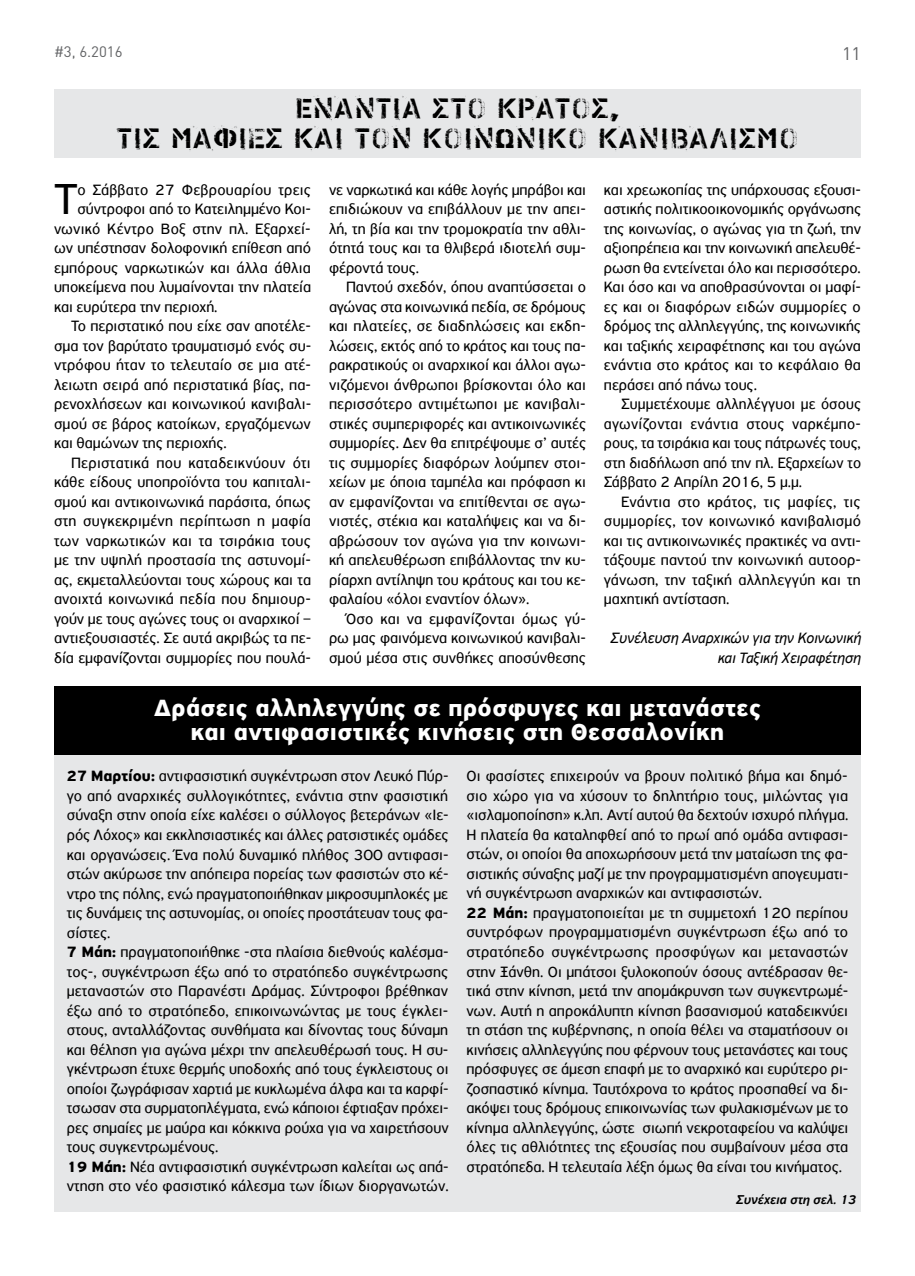
<style>
.page{position:relative;width:915px;height:1276px;background:#fff}
.page>*{position:absolute;margin:0;border:0;box-sizing:border-box;transform-origin:0 0}
.t1{font:45.75px "PF Highway Sans Pro";color:#000}
.t2{font:28.5px/30px "PF Stamps Pro Metal";letter-spacing:.015em;color:#000;text-align:center;scale:1.07 1}
.t3{font:700 24.75px/24px "PF Highway Sans Pro";letter-spacing:.015em;color:#fff;text-align:center}
.t4{font:18px "DIN";color:#636466}
.t5{font:15.75px/19.5px "PF Highway Sans Pro";color:#000;text-align:justify}
.t6{font:italic 15.75px/19.5px "PF Highway Sans Pro";color:#000;text-align:right}
.t7{font:15px "DIN";color:#636466}
.t8{font:italic 500 13.5px "PF Highway Sans Pro";letter-spacing:-.005em;color:#000}
.s1{font-weight:700}
</style>
<div class="page">
<div style="left:54px;top:752px;width:806px;height:460px;background:#e6e7e8"></div>
<div style="left:54px;top:686px;width:806px;height:68px;background:#000"></div>
<div style="left:54px;top:89px;width:806px;height:69px;background:#e6e7e8"></div>
<p class="t7" style="left:54px;top:46px;width:70px">#3, 6.2016</p>
<p class="t4" style="left:841px;top:47px;width:20px">11</p>
<h2 class="t2" style="left:117px;top:94px;width:638px">Ενάντια στο κράτος,<br>τις μαφίες και τον κοινωνικό κανιβαλισμό</h2>
<h1 class="t1" style="left:54px;top:172px;width:25px">Τ</h1>
<p class="t5" style="left:77px;top:180px;width:235px">ο Σάββατο 27 Φεβρουαρίου τρεις</p>
<p class="t5" style="left:77px;top:199px;width:235px">σύντροφοι από το Κατειλημμένο Κοι-</p>
<p class="t5" style="left:54px;top:219px;width:258px">νωνικό Κέντρο Βοξ στην πλ. Εξαρχεί-</p>
<p class="t5" style="left:54px;top:238px;width:258px">ων υπέστησαν δολοφονική επίθεση από</p>
<p class="t5" style="left:54px;top:258px;width:258px">εμπόρους ναρκωτικών και άλλα άθλια</p>
<p class="t5" style="left:54px;top:277px;width:258px">υποκείμενα που λυμαίνονται την πλατεία</p>
<p class="t5" style="left:54px;top:297px;width:165px">και ευρύτερα την περιοχή.</p>
<p class="t5" style="left:71px;top:316px;width:241px">Το περιστατικό που είχε σαν αποτέλε-</p>
<p class="t5" style="left:54px;top:336px;width:258px">σμα τον βαρύτατο τραυματισμό ενός συ-</p>
<p class="t5" style="left:54px;top:355px;width:258px">ντρόφου ήταν το τελευταίο σε μια ατέ-</p>
<p class="t5" style="left:54px;top:375px;width:258px">λειωτη σειρά από περιστατικά βίας, πα-</p>
<p class="t5" style="left:54px;top:394px;width:258px">ρενοχλήσεων και κοινωνικού κανιβαλι-</p>
<p class="t5" style="left:54px;top:414px;width:258px">σμού σε βάρος κατοίκων, εργαζόμενων</p>
<p class="t5" style="left:54px;top:433px;width:174px">και θαμώνων της περιοχής.</p>
<p class="t5" style="left:71px;top:453px;width:241px">Περιστατικά που καταδεικνύουν ότι</p>
<p class="t5" style="left:54px;top:472px;width:258px">κάθε είδους υποπροϊόντα του καπιταλι-</p>
<p class="t5" style="left:54px;top:492px;width:258px">σμού και αντικοινωνικά παράσιτα, όπως</p>
<p class="t5" style="left:54px;top:511px;width:258px">στη συγκεκριμένη περίπτωση η μαφία</p>
<p class="t5" style="left:54px;top:531px;width:258px">των ναρκωτικών και τα τσιράκια τους</p>
<p class="t5" style="left:54px;top:550px;width:258px">με την υψηλή προστασία της αστυνομί-</p>
<p class="t5" style="left:54px;top:570px;width:258px">ας, εκμεταλλεύονται τους χώρους και τα</p>
<p class="t5" style="left:54px;top:589px;width:258px">ανοιχτά κοινωνικά πεδία που δημιουρ-</p>
<p class="t5" style="left:54px;top:609px;width:258px">γούν με τους αγώνες τους οι αναρχικοί –</p>
<p class="t5" style="left:54px;top:628px;width:258px">αντιεξουσιαστές. Σε αυτά ακριβώς τα πε-</p>
<p class="t5" style="left:54px;top:648px;width:258px">δία εμφανίζονται συμμορίες που πουλά-</p>
<p class="t5" style="left:329px;top:180px;width:258px">νε ναρκωτικά και κάθε λογής μπράβοι και επιδιώκουν να επιβάλλουν με την απει&shy;λή, τη βία και την τρομοκρατία την αθλι&shy;ότητά τους και τα θλιβερά ιδιοτελή συμ&shy;φέροντά τους.</p>
<p class="t5" style="left:329px;top:277px;width:258px;text-indent:17px">Παντού σχεδόν, όπου αναπτύσσεται ο αγώνας στα κοινωνικά πεδία, σε δρόμους και πλατείες, σε διαδηλώσεις και εκδη&shy;λώσεις, εκτός από το κράτος και τους πα&shy;ρακρατικούς οι αναρχικοί και άλλοι αγω&shy;νιζόμενοι άνθρωποι βρίσκονται όλο και περισσότερο αντιμέτωποι με κανιβαλι&shy;στικές συμπεριφορές και αντικοινωνικές συμμορίες. Δεν θα επιτρέψουμε σ’ αυτές τις συμμορίες διαφόρων λούμπεν στοι&shy;χείων με όποια ταμπέλα και πρόφαση κι αν εμφανίζονται να επιτίθενται σε αγω&shy;νιστές, στέκια και καταλήψεις και να δι&shy;αβρώσουν τον αγώνα για την κοινωνι&shy;κή απελευθέρωση επιβάλλοντας την κυ&shy;ρίαρχη αντίληψη του κράτους και του κε&shy;φαλαίου «όλοι εναντίον όλων».</p>
<p class="t5" style="left:329px;top:609px;width:258px;text-indent:17px">Όσο και να εμφανίζονται όμως γύ&shy;ρω μας φαινόμενα κοινωνικού κανιβαλι&shy;σμού μέσα στις συνθήκες αποσύνθεσης</p>
<p class="t5" style="left:603px;top:180px;width:258px">και χρεωκοπίας της υπάρχουσας εξουσι&shy;αστικής πολιτικοοικονομικής οργάνωσης της κοινωνίας, ο αγώνας για τη ζωή, την αξιοπρέπεια και την κοινωνική απελευθέ&shy;ρωση θα εντείνεται όλο και περισσότερο.<br>Και όσο και να αποθρασύνονται οι μαφί&shy;ες και οι διαφόρων ειδών συμμορίες ο δρόμος της αλληλεγγύης, της κοινωνικής και ταξικής χειραφέτησης και του αγώνα ενάντια στο κράτος και το κεφάλαιο θα περάσει από πάνω τους.</p>
<p class="t5" style="left:603px;top:394px;width:258px;text-indent:17px">Συμμετέχουμε αλληλέγγυοι με όσους αγωνίζονται ενάντια στους ναρκέμπο&shy;ρους, τα τσιράκια και τους πάτρωνές τους, στη διαδήλωση από την πλ. Εξαρχείων το Σάββατο 2 Απρίλη 2016, 5 μ.μ.</p>
<p class="t5" style="left:603px;top:492px;width:258px;text-indent:17px">Ενάντια στο κράτος, τις μαφίες, τις συμμορίες, τον κοινωνικό κανιβαλισμό και τις αντικοινωνικές πρακτικές να αντι&shy;τάξουμε παντού την κοινωνική αυτοορ&shy;γάνωση, την ταξική αλληλεγγύη και τη μαχητική αντίσταση.</p>
<p class="t6" style="left:610px;top:628px;width:252px">Συνέλευση Αναρχικών για την Κοινωνική και Ταξική Χειραφέτηση</p>
<h3 class="t3" style="left:154px;top:696px;width:608px">Δράσεις αλληλεγγύης σε πρόσφυγες και μετανάστες και αντιφασιστικές κινήσεις στη Θεσσαλονίκη</h3>
<p class="t5" style="left:67px;top:766px;width:383px;text-align:left"><span class="s1">27 Μαρτίου:</span> αντιφασιστική συγκέντρωση στον Λευκό Πύρ&shy;γο από αναρχικές συλλογικότητες, ενάντια στην φασιστική σύναξη στην οποία είχε καλέσει ο σύλλογος βετεράνων «Ιε&shy;ρός Λόχος» και εκκλησιαστικές και άλλες ρατσιστικές ομάδες και οργανώσεις. Ένα πολύ δυναμικό πλήθος 300 αντιφασι&shy;στών ακύρωσε την απόπειρα πορείας των φασιστών στο κέ&shy;ντρο της πόλης, ενώ πραγματοποιήθηκαν μικροσυμπλοκές με τις δυνάμεις της αστυνομίας, οι οποίες προστάτευαν τους φα&shy;σίστες.<br><span class="s1">7 Μάη:</span> πραγματοποιήθηκε -στα πλαίσια διεθνούς καλέσμα&shy;τος-, συγκέντρωση έξω από το στρατόπεδο συγκέντρωσης μεταναστών στο Παρανέστι Δράμας. Σύντροφοι βρέθηκαν έξω από το στρατόπεδο, επικοινωνώντας με τους έγκλει&shy;στους, ανταλλάζοντας συνθήματα και δίνοντας τους δύναμη και θέληση για αγώνα μέχρι την απελευθέρωσή τους. Η συ&shy;γκέντρωση έτυχε θερμής υποδοχής από τους έγκλειστους οι οποίοι ζωγράφισαν χαρτιά με κυκλωμένα άλφα και τα καρφί&shy;τσωσαν στα συρματοπλέγματα, ενώ κάποιοι έφτιαξαν πρόχει&shy;ρες σημαίες με μαύρα και κόκκινα ρούχα για να χαιρετήσουν τους συγκεντρωμένους.<br><span class="s1">19 Μάη:</span> Νέα αντιφασιστική συγκέντρωση καλείται ως απά&shy;ντηση στο νέο φασιστικό κάλεσμα των ίδιων διοργανωτών.</p>
<p class="t5" style="left:466px;top:766px;width:383px;text-align:left">Οι φασίστες επιχειρούν να βρουν πολιτικό βήμα και δημό&shy;σιο χώρο για να χύσουν το δηλητήριο τους, μιλώντας για «ισλαμοποίηση» κ.λπ. Αντί αυτού θα δεχτούν ισχυρό πλήγμα.<br>Η πλατεία θα καταληφθεί από το πρωί από ομάδα αντιφασι&shy;στών, οι οποίοι θα αποχωρήσουν μετά την ματαίωση της φα&shy;σιστικής σύναξης μαζί με την προγραμματισμένη απογευματι&shy;νή συγκέντρωση αναρχικών και αντιφασιστών.<br><span class="s1">22 Μάη:</span> πραγματοποιείται με τη συμμετοχή 120 περίπου συντρόφων προγραμματισμένη συγκέντρωση έξω από το στρατόπεδο συγκέντρωσης προσφύγων και μεταναστών στην Ξάνθη. Οι μπάτσοι ξυλοκοπούν όσους αντέδρασαν θε&shy;τικά στην κίνηση, μετά την απομάκρυνση των συγκεντρωμέ&shy;νων. Αυτή η απροκάλυπτη κίνηση βασανισμού καταδεικνύει τη στάση της κυβέρνησης, η οποία θέλει να σταματήσουν οι κινήσεις αλληλεγγύης που φέρνουν τους μετανάστες και τους πρόσφυγες σε άμεση επαφή με το αναρχικό και ευρύτερο ρι&shy;ζοσπαστικό κίνημα. Ταυτόχρονα το κράτος προσπαθεί να δι&shy;ακόψει τους δρόμους επικοινωνίας των φυλακισμένων με το κίνημα αλληλεγγύης, ώστε σιωπή νεκροταφείου να καλύψει όλες τις αθλιότητες της εξουσίας που συμβαίνουν μέσα στα στρατόπεδα. Η τελευταία λέξη όμως θα είναι του κινήματος.</p>
<p class="t8" style="left:736px;top:1191px;width:122px">Συνέχεια στη σελ. 13</p>
</div>
